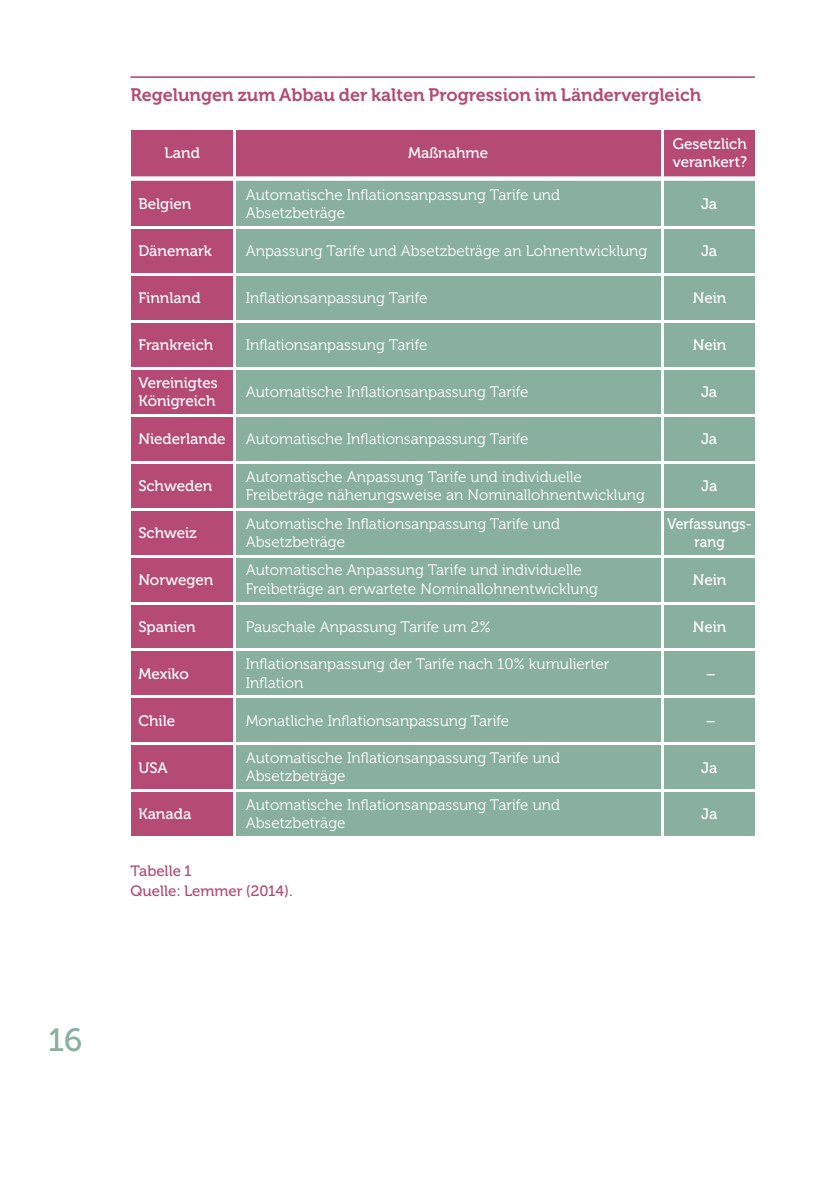
<style>
.page{position:relative;width:840px;height:1191px;background:#fff}
.page>*{position:absolute;margin:0;border:0;box-sizing:border-box;transform-origin:0 0}
.t1{font:32px "Museo 500";color:#89b09e}
.t2{font:18px "Museo 700";color:#b54b74}
.t3{font:15.2px/18.2px "Museo 300";color:#fff}
.t4{font:15.2px/18.2px "Museo 500";color:#fff}
.t5{font:15.2px/18.2px "Museo 500";color:#fff;text-align:center;scale:.92 1}
.t6{font:15px/20px "Museo 500";color:#b54b74}
</style>
<div class="page">
<div style="left:129px;top:130px;width:106px;height:709px;background:#b54b74"></div>
<div style="left:234px;top:178px;width:429px;height:661px;background:#89b09e"></div>
<div style="left:661px;top:178px;width:93px;height:661px;background:#89b09e"></div>
<div style="left:129px;top:130px;width:625px;height:48px;background:#b54b74"></div>
<hr style="left:128px;top:127px;width:2px;height:712px;background:#fff">
<hr style="left:233px;top:129px;width:2px;height:710px;background:#fff">
<hr style="left:660px;top:129px;width:3px;height:710px;background:#fff">
<svg style="left:130px;top:176px;width:624px;height:5px;background:#f4ecef"></svg>
<hr style="left:130px;top:226px;width:624px;height:3px;background:#fff">
<hr style="left:130px;top:273px;width:624px;height:3px;background:#fff">
<hr style="left:130px;top:320px;width:624px;height:2px;background:#fff">
<hr style="left:130px;top:367px;width:624px;height:2px;background:#fff">
<hr style="left:130px;top:414px;width:624px;height:2px;background:#fff">
<hr style="left:130px;top:461px;width:624px;height:2px;background:#fff">
<hr style="left:130px;top:508px;width:624px;height:2px;background:#fff">
<hr style="left:130px;top:555px;width:624px;height:2px;background:#fff">
<hr style="left:130px;top:602px;width:624px;height:2px;background:#fff">
<hr style="left:130px;top:649px;width:624px;height:2px;background:#fff">
<hr style="left:130px;top:695px;width:624px;height:3px;background:#fff">
<hr style="left:130px;top:742px;width:624px;height:3px;background:#fff">
<hr style="left:130px;top:789px;width:624px;height:3px;background:#fff">
<hr style="left:130px;top:836px;width:624px;height:3px;background:#fff">
<hr style="left:130px;top:76px;width:624px;height:2px;background:#b54b74">
<p class="t2" style="left:130px;top:84px;width:572px">Regelungen zum Abbau der kalten Progression im Ländervergleich</p>
<p class="t4" style="left:164px;top:144px;width:37px">Land</p>
<p class="t4" style="left:408px;top:144px;width:82px">Maßnahme</p>
<p class="t4" style="left:672px;top:135px;width:76px">Gesetzlich verankert?</p>
<p class="t4" style="left:138px;top:195px;width:55px">Belgien</p>
<p class="t3" style="left:245px;top:186px;width:316px">Automatische Inflationsanpassung Tarife und<br>Absetzbeträge</p>
<p class="t4" style="left:700px;top:195px;width:18px">Ja</p>
<p class="t4" style="left:138px;top:242px;width:75px">Dänemark</p>
<p class="t3" style="left:245px;top:242px;width:403px">Anpassung Tarife und Absetzbeträge an Lohnentwicklung</p>
<p class="t4" style="left:700px;top:242px;width:18px">Ja</p>
<p class="t4" style="left:138px;top:289px;width:64px">Finnland</p>
<p class="t3" style="left:245px;top:289px;width:183px">Inflationsanpassung Tarife</p>
<p class="t4" style="left:692px;top:289px;width:35px">Nein</p>
<p class="t4" style="left:138px;top:336px;width:76px">Frankreich</p>
<p class="t3" style="left:245px;top:336px;width:183px">Inflationsanpassung Tarife</p>
<p class="t4" style="left:692px;top:336px;width:35px">Nein</p>
<p class="t4" style="left:138px;top:374px;width:81px">Vereinigtes<br>Königreich</p>
<p class="t3" style="left:245px;top:383px;width:284px">Automatische Inflationsanpassung Tarife</p>
<p class="t4" style="left:700px;top:383px;width:18px">Ja</p>
<p class="t4" style="left:138px;top:430px;width:89px">Niederlande</p>
<p class="t3" style="left:245px;top:430px;width:284px">Automatische Inflationsanpassung Tarife</p>
<p class="t4" style="left:700px;top:430px;width:18px">Ja</p>
<p class="t4" style="left:138px;top:477px;width:75px">Schweden</p>
<p class="t3" style="left:245px;top:467px;width:337px">Automatische Anpassung Tarife und individuelle</p>
<p class="t4" style="left:700px;top:477px;width:18px">Ja</p>
<p class="t3" style="left:245px;top:486px;width:400px">Freibeträge näherungsweise an Nominallohnentwicklung</p>
<p class="t4" style="left:138px;top:524px;width:60px">Schweiz</p>
<p class="t3" style="left:245px;top:514px;width:316px">Automatische Inflationsanpassung Tarife und<br>Absetzbeträge</p>
<p class="t5" style="left:667px;top:514px;width:93px">Verfassungs&shy;rang</p>
<p class="t4" style="left:138px;top:571px;width:77px">Norwegen</p>
<p class="t3" style="left:245px;top:561px;width:337px">Automatische Anpassung Tarife und individuelle</p>
<p class="t4" style="left:692px;top:571px;width:35px">Nein</p>
<p class="t3" style="left:245px;top:579px;width:353px">Freibeträge an erwartete Nominallohnentwicklung</p>
<p class="t4" style="left:138px;top:617px;width:59px">Spanien</p>
<p class="t3" style="left:245px;top:618px;width:246px">Pauschale Anpassung Tarife um 2%</p>
<p class="t4" style="left:692px;top:617px;width:35px">Nein</p>
<p class="t4" style="left:138px;top:664px;width:52px">Mexiko</p>
<p class="t3" style="left:245px;top:655px;width:365px">Inflationsanpassung der Tarife nach 10% kumulierter<br>Inflation</p>
<p class="t4" style="left:705px;top:664px;width:11px">–</p>
<p class="t4" style="left:138px;top:711px;width:38px">Chile</p>
<p class="t3" style="left:245px;top:711px;width:265px">Monatliche Inflationsanpassung Tarife</p>
<p class="t4" style="left:705px;top:711px;width:11px">–</p>
<p class="t4" style="left:138px;top:758px;width:31px">USA</p>
<p class="t3" style="left:245px;top:749px;width:316px">Automatische Inflationsanpassung Tarife und<br>Absetzbeträge</p>
<p class="t3" style="left:245px;top:814px;width:101px">Absetzbeträge</p>
<p class="t4" style="left:700px;top:758px;width:18px">Ja</p>
<p class="t3" style="left:245px;top:796px;width:316px">Automatische Inflationsanpassung Tarife und</p>
<p class="t4" style="left:138px;top:805px;width:54px">Kanada</p>
<p class="t4" style="left:700px;top:805px;width:18px">Ja</p>
<p class="t6" style="left:130px;top:861px;width:164px">Tabelle 1<br>Quelle: Lemmer (2014).</p>
<h1 class="t1" style="left:48px;top:1022px;width:35px">16</h1>
</div>
